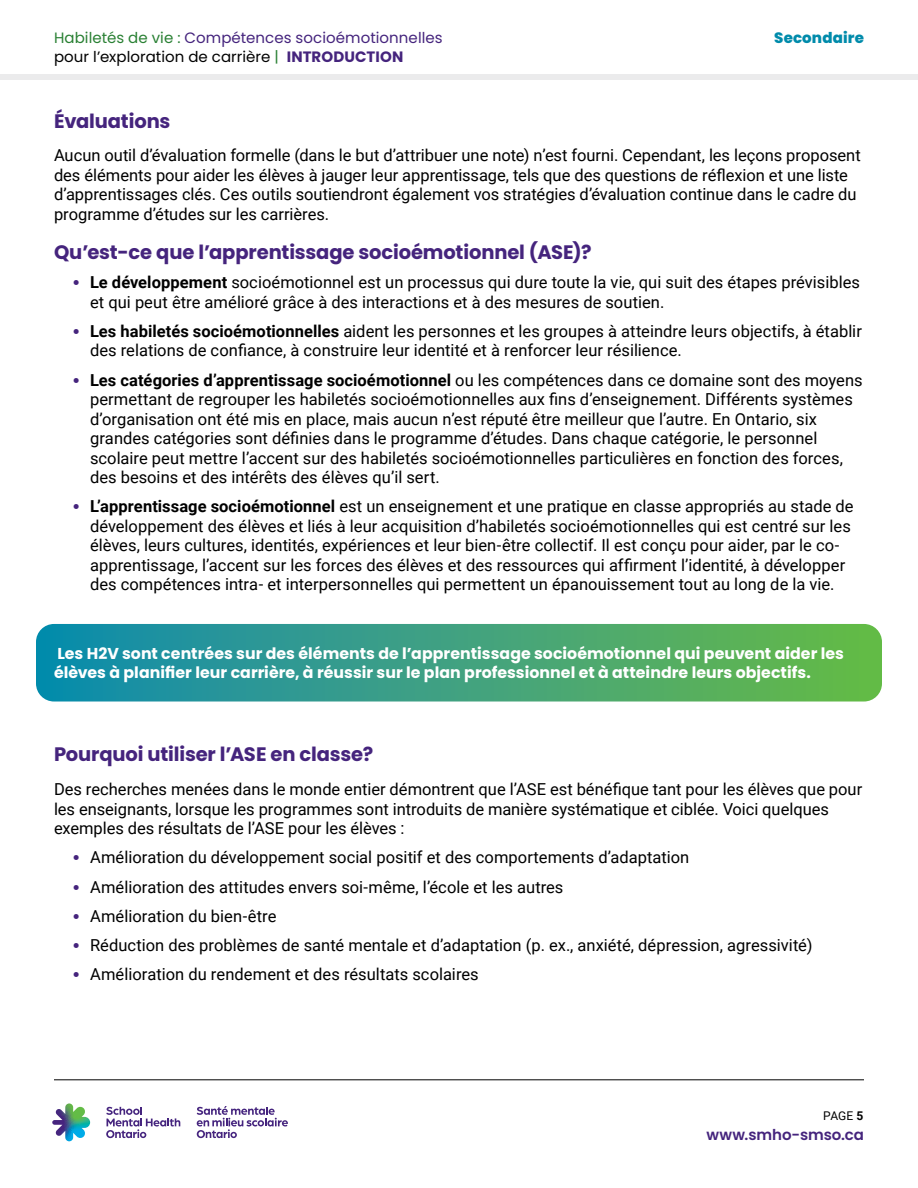
<style>
.page{position:relative;width:918px;height:1188px;background:#fff}
.page>*{position:absolute;margin:0;border:0;box-sizing:border-box;transform-origin:0 0}
.P_Body_Copy_black_11{font:700 19.5px "Poppins";letter-spacing:-.005em;color:#45247d}
.Text_for_Mood_Meter{font:700 19.5px "Poppins";letter-spacing:-.005em;color:#45247d}
.P_Body_Copy_black_11-2{font:16.5px/19.5px "Roboto";color:#000}
.Text_with_alt_backgr{font:700 15.75px/19.5px "Poppins";letter-spacing:.005em;color:#fff}
.t1{font:15px/19.5px "Poppins";letter-spacing:.005em;color:#45247d}
.t2{font:600 15px "Poppins";letter-spacing:-.005em;color:#45247d}
.t3{font:800 15px "Poppins";letter-spacing:.01em;color:#008bab}
.t4{font:12px "Roboto";color:#000}
.s1{color:#298033}
.s2{color:#000}
.s3{font-weight:700}
.s4{font-family:"Poppins";font-weight:700;color:#45247d}
</style>
<div class="page">
<svg style="left:36px;top:624px;width:846px;height:78px;background:#3fa37e"></svg>
<div style="left:0;top:74px;width:918px;height:5px;background:#ebebec"></div>
<hr style="left:54px;top:1080px;width:810px;height:1px;background:#000">
<svg style="left:52px;top:1103px;width:38px;height:38px"></svg>
<svg style="left:197px;top:1106px;width:91px;height:32px"></svg>
<svg style="left:106px;top:1107px;width:74px;height:31px"></svg>
<p class="t1" style="left:54px;top:28px;width:390px"><span class="s1">Habiletés de vie :</span> Compétences socioémotionnelles <span class="s2">pour l’exploration de carrière</span> <span class="s1">|</span> <span class="s3">INTRODUCTION</span></p>
<p class="t3" style="left:774px;top:29px;width:91px">Secondaire</p>
<p class="Text_for_Mood_Meter" style="left:54px;top:110px;width:118px">Évaluations</p>
<p class="P_Body_Copy_black_11-2" style="left:54px;top:145px;width:808px">Aucun outil d’évaluation formelle (dans le but d’attribuer une note) n’est fourni. Cependant, les leçons proposent des éléments pour aider les élèves à jauger leur apprentissage, tels que des questions de réflexion et une liste d’apprentissages clés. Ces outils soutiendront également vos stratégies d’évaluation continue dans le cadre du programme d’études sur les carrières.</p>
<p class="P_Body_Copy_black_11" style="left:54px;top:241px;width:539px">Qu’est-ce que l’apprentissage socioémotionnel (ASE)?</p>
<p class="P_Body_Copy_black_11-2" style="left:90px;top:272px;width:772px;text-indent:-18px"><span class="s4">•</span> <span class="s3">Le développement</span> socioémotionnel est un processus qui dure toute la vie, qui suit des étapes prévisibles et qui peut être amélioré grâce à des interactions et à des mesures de soutien.</p>
<p class="P_Body_Copy_black_11-2" style="left:90px;top:321px;width:773px;text-indent:-18px"><span class="s4">•</span> <span class="s3">Les habiletés socioémotionnelles</span> aident les personnes et les groupes à atteindre leurs objectifs, à établir des relations de confiance, à construire leur identité et à renforcer leur résilience.</p>
<p class="P_Body_Copy_black_11-2" style="left:90px;top:369px;width:774px;text-indent:-18px"><span class="s4">•</span> <span class="s3">Les catégories d’apprentissage socioémotionnel</span> ou les compétences dans ce domaine sont des moyens permettant de regrouper les habiletés socioémotionnelles aux fins d’enseignement. Différents systèmes d’organisation ont été mis en place, mais aucun n’est réputé être meilleur que l’autre. En Ontario, six grandes catégories sont définies dans le programme d’études. Dans chaque catégorie, le personnel scolaire peut mettre l’accent sur des habiletés socioémotionnelles particulières en fonction des forces, des besoins et des intérêts des élèves qu’il sert.</p>
<p class="P_Body_Copy_black_11-2" style="left:90px;top:496px;width:765px;text-indent:-18px"><span class="s4">•</span> <span class="s3">L’apprentissage socioémotionnel</span> est un enseignement et une pratique en classe appropriés au stade de développement des élèves et liés à leur acquisition d’habiletés socioémotionnelles qui est centré sur les élèves, leurs cultures, identités, expériences et leur bien-être collectif. Il est conçu pour aider, par le co&shy;apprentissage, l’accent sur les forces des élèves et des ressources qui affirment l’identité, à développer des compétences intra- et interpersonnelles qui permettent un épanouissement tout au long de la vie.</p>
<p class="Text_with_alt_backgr" style="left:54px;top:643px;width:792px">Les H2V sont centrées sur des éléments de l’apprentissage socioémotionnel qui peuvent aider les élèves à planifier leur carrière, à réussir sur le plan professionnel et à atteindre leurs objectifs.</p>
<p class="Text_for_Mood_Meter" style="left:54px;top:742px;width:321px">Pourquoi utiliser l’ASE en classe?</p>
<p class="P_Body_Copy_black_11-2" style="left:54px;top:779px;width:810px">Des recherches menées dans le monde entier démontrent que l’ASE est bénéfique tant pour les élèves que pour les enseignants, lorsque les programmes sont introduits de manière systématique et ciblée. Voici quelques exemples des résultats de l’ASE pour les élèves :</p>
<p class="P_Body_Copy_black_11-2" style="left:72px;top:847px;width:619px"><span class="s4">•</span> Amélioration du développement social positif et des comportements d’adaptation</p>
<p class="P_Body_Copy_black_11-2" style="left:72px;top:876px;width:493px"><span class="s4">•</span> Amélioration des attitudes envers soi-même, l’école et les autres</p>
<p class="P_Body_Copy_black_11-2" style="left:72px;top:906px;width:206px"><span class="s4">•</span> Amélioration du bien-être</p>
<p class="P_Body_Copy_black_11-2" style="left:72px;top:935px;width:742px"><span class="s4">•</span> Réduction des problèmes de santé mentale et d’adaptation (p. ex., anxiété, dépression, agressivité)</p>
<p class="P_Body_Copy_black_11-2" style="left:72px;top:964px;width:408px"><span class="s4">•</span> Amélioration du rendement et des résultats scolaires</p>
<p class="t4" style="left:823px;top:1107px;width:42px">PAGE <span class="s3">5</span></p>
<p class="t2" style="left:706px;top:1126px;width:159px">www.smho-smso.ca</p>
</div>
